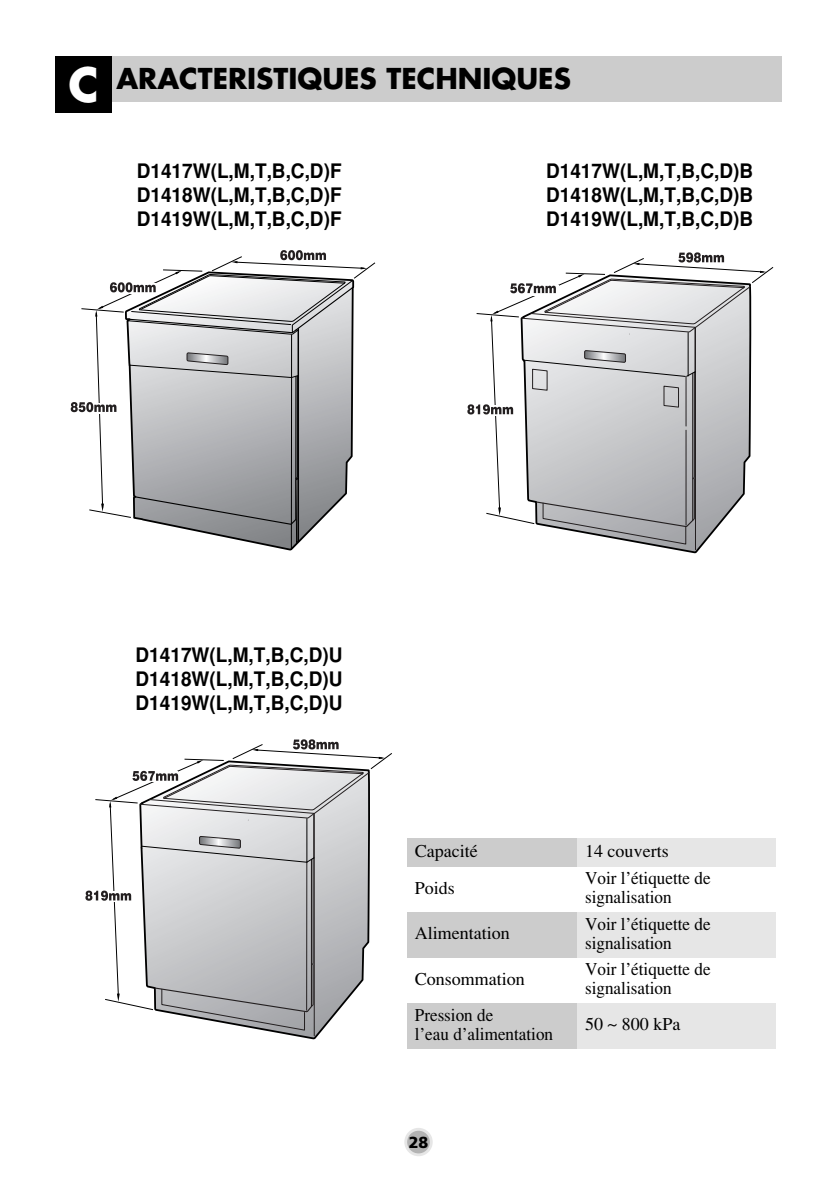
<style>
.page{position:relative;width:840px;height:1191px;background:#fff}
.page>*{position:absolute;margin:0;border:0;box-sizing:border-box;transform-origin:0 0}
.t1{font:700 28px "Futura";color:#000}
.t2{font:700 20px/24px "Helvetica";color:#000;text-align:justify;scale:.95 1}
.t3{font:18px/19px "Times";color:#000;scale:.95 1}
.t4{font:18px "Times";color:#000}
.t5{font:900 16px "Frutiger";color:#000}
.s1{font-size:46px;color:#fff}
</style>
<div class="page">
<div style="left:112px;top:56px;width:669px;height:45px;background:#ccc"></div>
<div style="left:55px;top:56px;width:57px;height:57px;background:#000"></div>
<svg style="left:404px;top:1127px;width:28px;height:29px"></svg>
<div style="left:407px;top:1130px;width:22px;height:23px;background:#b3b3b3;border-radius:50%"></div>
<hr style="left:694px;top:327px;width:1px;height:223px;background:#231f20">
<svg style="left:467px;top:252px;width:306px;height:292px"></svg>
<hr style="left:291px;top:377px;width:1px;height:172px;background:#000">
<svg style="left:71px;top:250px;width:304px;height:293px"></svg>
<svg style="left:262px;top:1030px;width:61px;height:10px"></svg>
<hr style="left:314px;top:813px;width:1px;height:222px;background:#231f20">
<svg style="left:85px;top:739px;width:307px;height:291px"></svg>
<div style="left:407px;top:838px;width:170px;height:29px;background:#ccc"></div>
<div style="left:577px;top:838px;width:198px;height:29px;background:#e6e6e6"></div>
<div style="left:407px;top:912px;width:170px;height:45px;background:#ccc"></div>
<div style="left:577px;top:912px;width:198px;height:45px;background:#e6e6e6"></div>
<div style="left:407px;top:1003px;width:170px;height:45px;background:#ccc"></div>
<div style="left:577px;top:1003px;width:198px;height:45px;background:#e6e6e6"></div>
<h1 class="t1" style="left:68px;top:66px;width:503px"><span class="s1">C</span> ARACTERISTIQUES TECHNIQUES</h1>
<p class="t2" style="left:137px;top:161px;width:217px">D1417W(L,M,T,B,C,D)F D1418W(L,M,T,B,C,D)F D1419W(L,M,T,B,C,D)F</p>
<p class="t2" style="left:545px;top:161px;width:219px">D1417W(L,M,T,B,C,D)B D1418W(L,M,T,B,C,D)B D1419W(L,M,T,B,C,D)B</p>
<p class="t2" style="left:135px;top:644px;width:219px">D1417W(L,M,T,B,C,D)U D1418W(L,M,T,B,C,D)U D1419W(L,M,T,B,C,D)U</p>
<p class="t4" style="left:414px;top:844px;width:64px">Capacité</p>
<p class="t4" style="left:584px;top:844px;width:85px">14 couverts</p>
<p class="t4" style="left:414px;top:881px;width:41px">Poids</p>
<p class="t4" style="left:414px;top:926px;width:96px">Alimentation</p>
<p class="t4" style="left:414px;top:972px;width:111px">Consommation</p>
<p class="t3" style="left:584px;top:870px;width:133px">Voir l’étiquette de signalisation</p>
<p class="t3" style="left:584px;top:916px;width:133px">Voir l’étiquette de signalisation</p>
<p class="t3" style="left:584px;top:961px;width:133px">Voir l’étiquette de signalisation</p>
<p class="t3" style="left:414px;top:1006px;width:147px">Pression de<br>l’eau d’alimentation</p>
<p class="t4" style="left:584px;top:1017px;width:97px">50 ~ 800 kPa</p>
<p class="t5" style="left:408px;top:1135px;width:21px">28</p>
</div>
